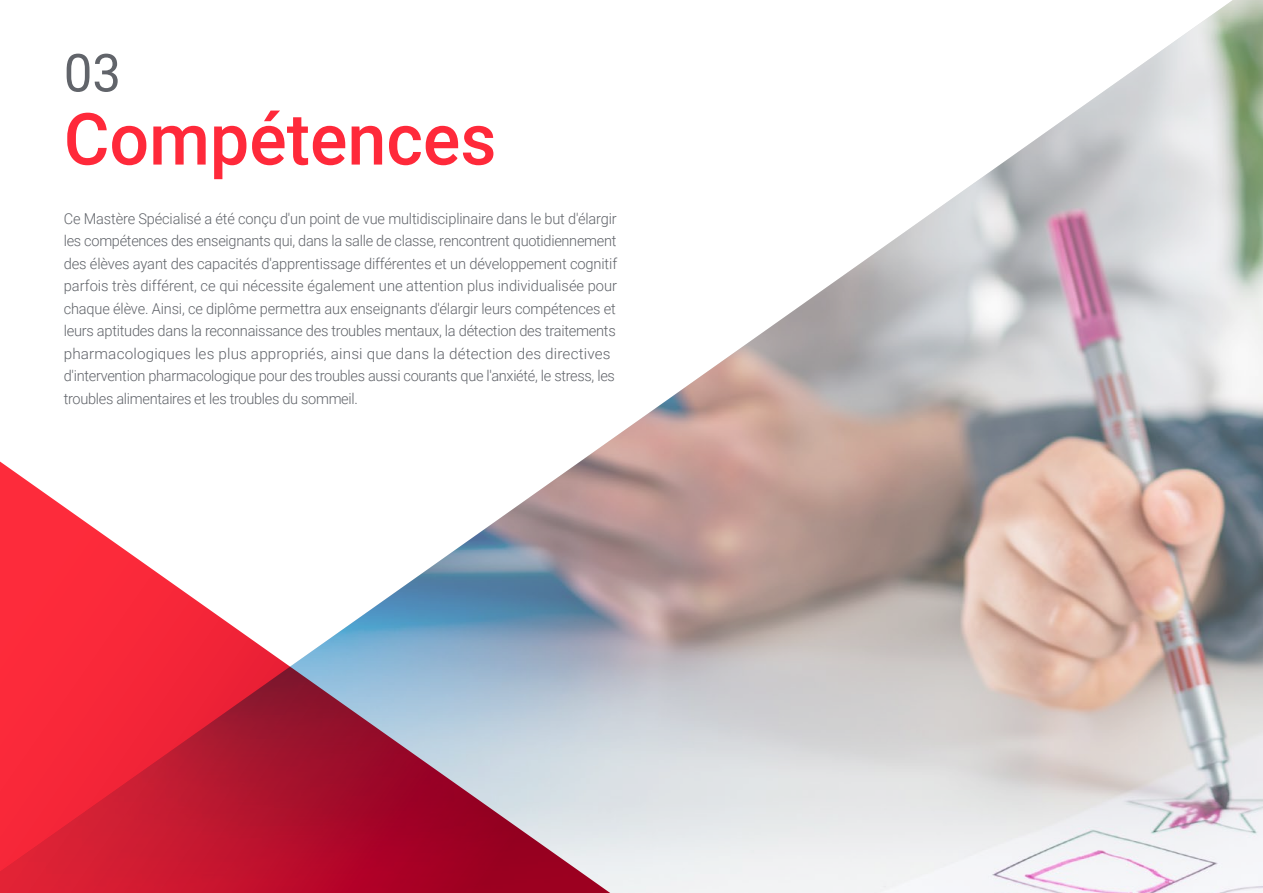
<style>
.page{position:relative;width:1263px;height:893px;background:#fff}
.page>*{position:absolute;margin:0;border:0;box-sizing:border-box;transform-origin:0 0}
.t1{font:500 72px "Roboto";color:#ff293a}
.t2{font:52.5px "Roboto";color:#61646a}
.t3{font:300 15px/22.5px "Roboto";letter-spacing:-.01em;color:#61646a}
</style>
<div class="page">
<img style="left:602px;top:0;width:661px;height:893px">
<svg style="left:0;top:446px;width:640px;height:447px"></svg>
<h2 class="t2" style="left:64px;top:36px;width:59px">03</h2>
<h1 class="t1" style="left:64px;top:89px;width:434px">Compétences</h1>
<p class="t3" style="left:64px;top:207px;width:555px">Ce Mastère Spécialisé a été conçu d'un point de vue multidisciplinaire dans le but d'élargir les compétences des enseignants qui, dans la salle de classe, rencontrent quotidiennement des élèves ayant des capacités d'apprentissage différentes et un développement cognitif parfois très différent, ce qui nécessite également une attention plus individualisée pour chaque élève. Ainsi, ce diplôme permettra aux enseignants d'élargir leurs compétences et leurs aptitudes dans la reconnaissance des troubles mentaux, la détection des traitements pharmacologiques les plus appropriés, ainsi que dans la détection des directives d'intervention pharmacologique pour des troubles aussi courants que l'anxiété, le stress, les troubles alimentaires et les troubles du sommeil.</p>
</div>
